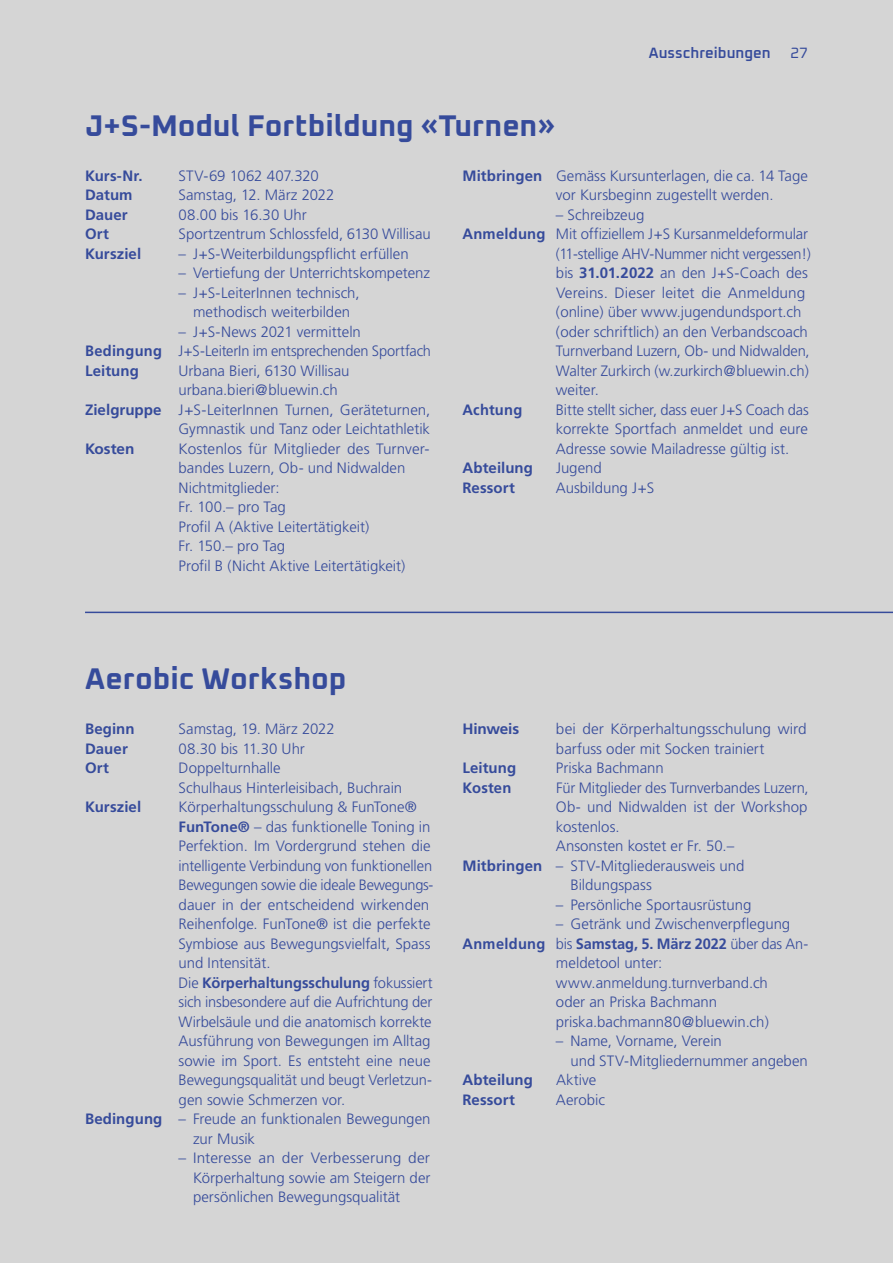
<style>
.page{position:relative;width:893px;height:1263px;background:#d5d5d5}
.page>*{position:absolute;margin:0;border:0;box-sizing:border-box;transform-origin:0 0}
.t1{font:700 30px "Oxanium";letter-spacing:-.005em;color:#364b9b}
.t2{font:300 15px/19.5px "Frutiger";letter-spacing:-.005em;color:#364b9b}
.t3{font:700 15px "Frutiger";letter-spacing:.005em;color:#364b9b}
.t4{font:600 15px "Oxanium";color:#364b9b}
.t5{font:15px "Oxanium";color:#364b9b}
.s1{font-weight:700}
.s2{font-weight:300}
</style>
<div class="page">
<hr style="left:85px;top:612px;width:808px;height:1px;background:#364b9b">
<h1 class="t1" style="left:85px;top:106px;width:472px">J+S-Modul Fortbildung «Turnen»</h1>
<p class="t4" style="left:649px;top:43px;width:123px">Ausschreibungen</p>
<p class="t5" style="left:791px;top:43px;width:19px">27</p>
<p class="t3" style="left:85px;top:167px;width:59px">Kurs-Nr.</p>
<p class="t2" style="left:179px;top:166px;width:142px">STV-69 1062 407.320</p>
<p class="t3" style="left:85px;top:186px;width:49px">Datum</p>
<p class="t2" style="left:179px;top:185px;width:157px">Samstag, 12. März 2022</p>
<p class="t3" style="left:85px;top:206px;width:44px">Dauer</p>
<p class="t2" style="left:179px;top:205px;width:130px">08.00 bis 16.30 Uhr</p>
<p class="t3" style="left:85px;top:225px;width:25px">Ort</p>
<p class="t2" style="left:179px;top:224px;width:254px">Sportzentrum Schlossfeld, 6130 Willisau</p>
<p class="t3" style="left:85px;top:245px;width:58px">Kursziel</p>
<p class="t2" style="left:179px;top:244px;width:232px">– J+S-Weiterbildungspflicht erfüllen</p>
<p class="t2" style="left:179px;top:263px;width:253px">– Vertiefung der Unterrichtskompetenz</p>
<p class="t2" style="left:179px;top:283px;width:182px;text-align:center">– J+S-LeiterInnen technisch, methodisch weiterbilden</p>
<p class="t2" style="left:85px;top:322px;width:347px;text-indent:94px">– J+S-News 2021 vermitteln<br><span class="s1">Bedingung</span> J+S-LeiterIn im entsprechenden Sportfach<br><span class="s1">Leitung</span></p>
<p class="t2" style="left:179px;top:361px;width:172px">Urbana Bieri, 6130 Willisau</p>
<p class="t2" style="left:179px;top:380px;width:161px">urbana.bieri@bluewin.ch</p>
<p class="t2" style="left:85px;top:400px;width:347px"><span class="s1">Zielgruppe</span> J+S-LeiterInnen Turnen, Geräteturnen,</p>
<p class="t2" style="left:179px;top:419px;width:253px">Gymnastik und Tanz oder Leichtathletik</p>
<p class="t3" style="left:85px;top:440px;width:51px">Kosten</p>
<p class="t2" style="left:179px;top:439px;width:252px">Kostenlos für Mitglieder des Turnver&shy;bandes Luzern, Ob- und Nidwalden<br>Nichtmitglieder:<br>Fr. 100.– pro Tag<br>Profil A (Aktive Leitertätigkeit)<br>Fr. 150.– pro Tag<br>Profil B (Nicht Aktive Leitertätigkeit)</p>
<p class="t2" style="left:556px;top:166px;width:253px;text-indent:-94px"><span class="s1">Mitbringen</span> Gemäss Kursunterlagen, die ca. 14 Tage vor Kursbeginn zugestellt werden.</p>
<p class="t2" style="left:556px;top:205px;width:90px">– Schreibzeug</p>
<p class="t2" style="left:462px;top:224px;width:347px"><span class="s1">Anmeldung</span> Mit offiziellem J+S Kursanmeldeformular</p>
<p class="t2" style="left:556px;top:244px;width:256px">(11-stellige AHV-Nummer nicht vergessen!)</p>
<p class="t2" style="left:556px;top:263px;width:253px">bis <span class="s1">31.01.2022</span> an den J+S-Coach des</p>
<p class="t2" style="left:556px;top:283px;width:251px">Vereins. Dieser leitet die Anmeldung</p>
<p class="t2" style="left:556px;top:302px;width:247px">(online) über www.jugendundsport.ch</p>
<p class="t2" style="left:556px;top:322px;width:253px">(oder schriftlich) an den Verbandscoach</p>
<p class="t2" style="left:556px;top:341px;width:255px">Turnverband Luzern, Ob- und Nidwalden,</p>
<p class="t2" style="left:556px;top:361px;width:254px">Walter Zurkirch (w.zurkirch@bluewin.ch)</p>
<p class="t2" style="left:556px;top:380px;width:44px">weiter.</p>
<p class="t3" style="left:462px;top:401px;width:61px">Achtung</p>
<p class="t2" style="left:556px;top:400px;width:254px;text-align:justify">Bitte stellt sicher, dass euer J+S Coach das korrekte Sportfach anmeldet und eure Adresse sowie Mailadresse gültig ist.</p>
<p class="t3" style="left:462px;top:459px;width:72px">Abteilung</p>
<p class="t2" style="left:556px;top:458px;width:47px">Jugend</p>
<p class="t3" style="left:462px;top:479px;width:54px">Ressort</p>
<p class="t2" style="left:556px;top:478px;width:100px">Ausbildung J+S</p>
<h1 class="t1" style="left:85px;top:660px;width:263px">Aerobic Workshop</h1>
<p class="t3" style="left:85px;top:720px;width:51px">Beginn</p>
<p class="t2" style="left:179px;top:719px;width:158px">Samstag, 19. März 2022</p>
<p class="t3" style="left:85px;top:739px;width:44px">Dauer</p>
<p class="t2" style="left:179px;top:739px;width:128px">08.30 bis 11.30 Uhr</p>
<p class="t3" style="left:85px;top:759px;width:25px">Ort</p>
<p class="t2" style="left:179px;top:758px;width:225px">Doppelturnhalle<br>Schulhaus Hinterleisibach, Buchrain</p>
<p class="t3" style="left:85px;top:798px;width:58px">Kursziel</p>
<p class="t2" style="left:179px;top:797px;width:240px">Körperhaltungsschulung &amp; FunTone®</p>
<p class="t2" style="left:179px;top:817px;width:253px"><span class="s1">FunTone®</span> – das funktionelle Toning in</p>
<p class="t2" style="left:179px;top:836px;width:253px">Perfektion. Im Vordergrund stehen die</p>
<p class="t2" style="left:179px;top:856px;width:255px">intelligente Verbindung von funktionellen</p>
<p class="t2" style="left:179px;top:875px;width:256px">Bewegungen sowie die ideale Bewegungs-</p>
<p class="t2" style="left:179px;top:895px;width:252px">dauer in der entscheidend wirkenden</p>
<p class="t2" style="left:179px;top:914px;width:253px">Reihenfolge. FunTone® ist die perfekte</p>
<p class="t2" style="left:179px;top:934px;width:253px">Symbiose aus Bewegungsvielfalt, Spass</p>
<p class="t2" style="left:179px;top:953px;width:93px">und Intensität.</p>
<p class="t3" style="left:179px;top:973px;width:255px"><span class="s2">Die</span> Körperhaltungsschulung <span class="s2">fokussiert</span></p>
<p class="t2" style="left:179px;top:992px;width:255px">sich insbesondere auf die Aufrichtung der</p>
<p class="t2" style="left:179px;top:1012px;width:255px">Wirbelsäule und die anatomisch korrekte</p>
<p class="t2" style="left:179px;top:1031px;width:253px">Ausführung von Bewegungen im Alltag</p>
<p class="t2" style="left:179px;top:1051px;width:253px">sowie im Sport. Es entsteht eine neue</p>
<p class="t2" style="left:179px;top:1070px;width:255px">Bewegungsqualität und beugt Verletzun-</p>
<p class="t2" style="left:179px;top:1090px;width:168px">gen sowie Schmerzen vor.</p>
<p class="t2" style="left:85px;top:1109px;width:347px"><span class="s1">Bedingung</span> – Freude an funktionalen Bewegungen</p>
<p class="t2" style="left:193px;top:1129px;width:64px">zur Musik</p>
<p class="t2" style="left:193px;top:1148px;width:239px;text-align:justify;text-indent:-14px">– Interesse an der Verbesserung der Körperhaltung sowie am Steigern der persönlichen Bewegungsqualität</p>
<p class="t3" style="left:462px;top:720px;width:58px">Hinweis</p>
<p class="t2" style="left:556px;top:719px;width:252px">bei der Körperhaltungsschulung wird barfuss oder mit Socken trainiert</p>
<p class="t3" style="left:462px;top:759px;width:55px">Leitung</p>
<p class="t2" style="left:556px;top:758px;width:109px">Priska Bachmann</p>
<p class="t3" style="left:462px;top:779px;width:50px">Kosten</p>
<p class="t2" style="left:556px;top:778px;width:254px">Für Mitglieder des Turnverbandes Luzern,</p>
<p class="t2" style="left:556px;top:797px;width:253px">Ob- und Nidwalden ist der Workshop</p>
<p class="t2" style="left:556px;top:817px;width:65px">kostenlos.</p>
<p class="t2" style="left:556px;top:836px;width:180px">Ansonsten kostet er Fr. 50.–</p>
<p class="t2" style="left:462px;top:856px;width:283px"><span class="s1">Mitbringen</span> – STV-Mitgliederausweis und</p>
<p class="t2" style="left:570px;top:875px;width:83px">Bildungspass</p>
<p class="t2" style="left:556px;top:895px;width:197px">– Persönliche Sportausrüstung</p>
<p class="t2" style="left:556px;top:914px;width:236px">– Getränk und Zwischenverpflegung</p>
<p class="t3" style="left:462px;top:935px;width:347px">Anmeldung <span class="s2">bis</span> Samstag, 5. März 2022 <span class="s2">über das An-</span></p>
<p class="t2" style="left:556px;top:953px;width:108px">meldetool unter:</p>
<p class="t2" style="left:556px;top:973px;width:213px">www.anmeldung.turnverband.ch</p>
<p class="t2" style="left:556px;top:992px;width:163px">oder an Priska Bachmann</p>
<p class="t2" style="left:556px;top:1012px;width:214px">priska.bachmann80@bluewin.ch)</p>
<p class="t2" style="left:570px;top:1031px;width:239px;text-indent:-14px">– Name, Vorname, Verein<br>und STV-Mitgliedernummer angeben</p>
<p class="t3" style="left:462px;top:1071px;width:72px">Abteilung</p>
<p class="t2" style="left:556px;top:1070px;width:42px">Aktive</p>
<p class="t3" style="left:462px;top:1091px;width:54px">Ressort</p>
<p class="t2" style="left:556px;top:1090px;width:51px">Aerobic</p>
</div>
